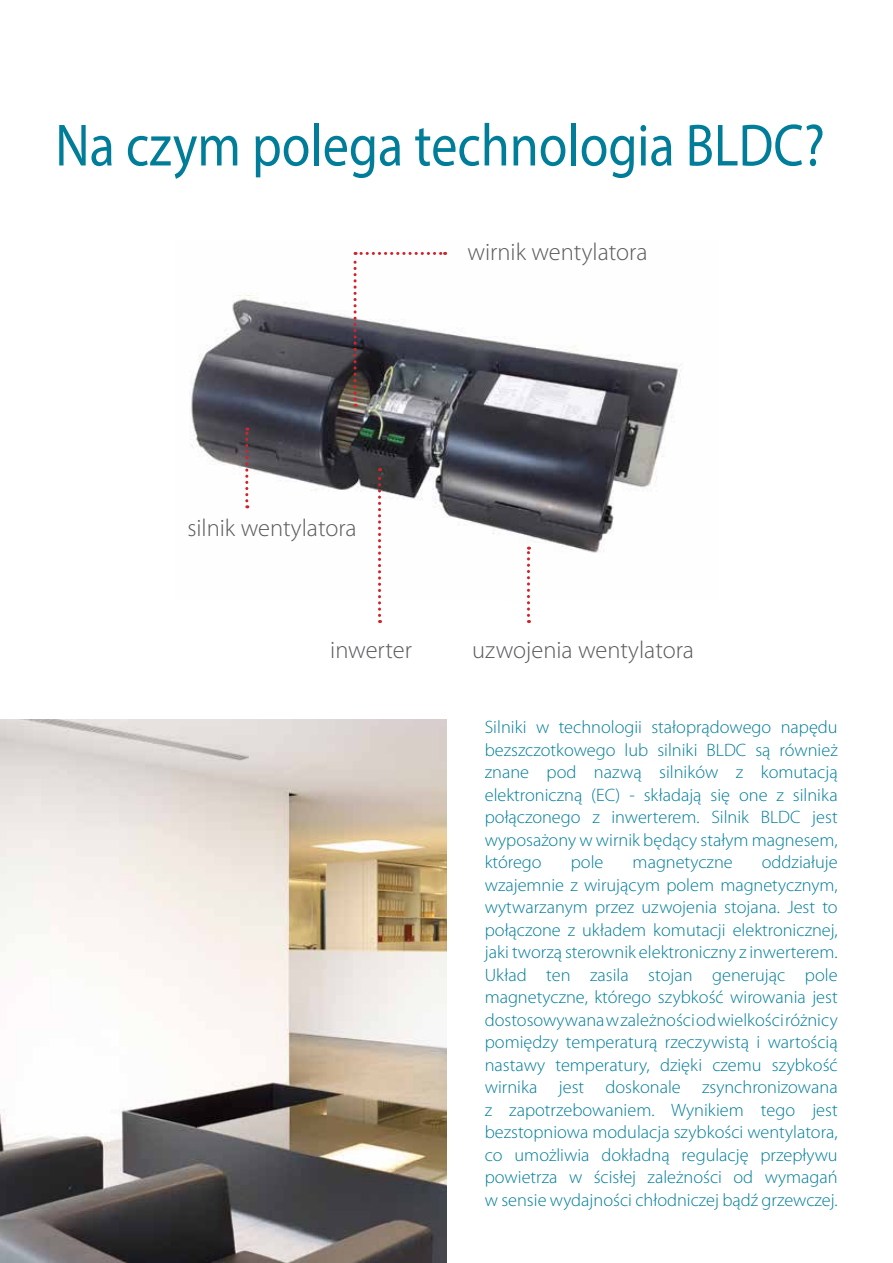
<style>
.page{position:relative;width:893px;height:1263px;background:#fff}
.page>*{position:absolute;margin:0;border:0;box-sizing:border-box;transform-origin:0 0}
.t1{font:60px "Myriad Pro";color:#007d99;scale:.87 1}
.t2{font:300 24.45px "Myriad Pro";color:#5a5b5d}
.t3{font:300 18px/22.5px "Myriad Pro";color:#007d99;text-align:justify}
</style>
<div class="page">
<img style="left:191px;top:251px;width:491px;height:302px">
<svg style="left:354px;top:252px;width:92px;height:155px"></svg>
<svg style="left:378px;top:468px;width:3px;height:155px"></svg>
<svg style="left:527px;top:547px;width:3px;height:76px"></svg>
<svg style="left:245px;top:428px;width:3px;height:80px"></svg>
<img style="left:0;top:720px;width:446px;height:543px">
<h1 class="t1" style="left:55px;top:108px;width:886px">Na czym polega technologia BLDC?</h1>
<h2 class="t2" style="left:187px;top:514px;width:171px">silnik wentylatora</h2>
<h2 class="t2" style="left:467px;top:238px;width:182px">wirnik wentylatora</h2>
<h2 class="t2" style="left:330px;top:637px;width:83px">inwerter</h2>
<h2 class="t2" style="left:472px;top:637px;width:223px">uzwojenia wentylatora</h2>
<p class="t3" style="left:485px;top:716px;width:354px">Silniki w technologii stałoprądowego napędu bezszczotkowego lub silniki BLDC są również znane pod nazwą silników z komutacją elektroniczną (EC) - składają się one z silnika połączonego z inwerterem. Silnik BLDC jest wyposażony w wirnik będący stałym magnesem, którego</p>
<p class="t3" style="left:485px;top:851px;width:354px;text-indent:277px">oddziałuje wzajemnie z wirującym polem magnetycznym, wytwarzanym przez uzwojenia stojana. Jest to połączone z układem komutacji elektronicznej, jaki tworzą sterownik elektroniczny z inwerterem.<br>Układ ten zasila stojan generując pole magnetyczne, którego szybkość wirowania jest dostosowywana wzależności od wielkości różnicy pomiędzy temperaturą rzeczywistą i wartością nastawy temperatury, dzięki czemu szybkość wirnika jest doskonale zsynchronizowana z zapotrzebowaniem. Wynikiem tego jest bezstopniowa modulacja szybkości wentylatora, co umożliwia dokładną regulację przepływu powietrza w ścisłej zależności od wymagań w sensie wydajności chłodniczej bądź grzewczej.</p>
<p class="t3" style="left:571px;top:851px;width:34px">pole</p>
<p class="t3" style="left:633px;top:851px;width:102px">magnetyczne</p>
</div>
